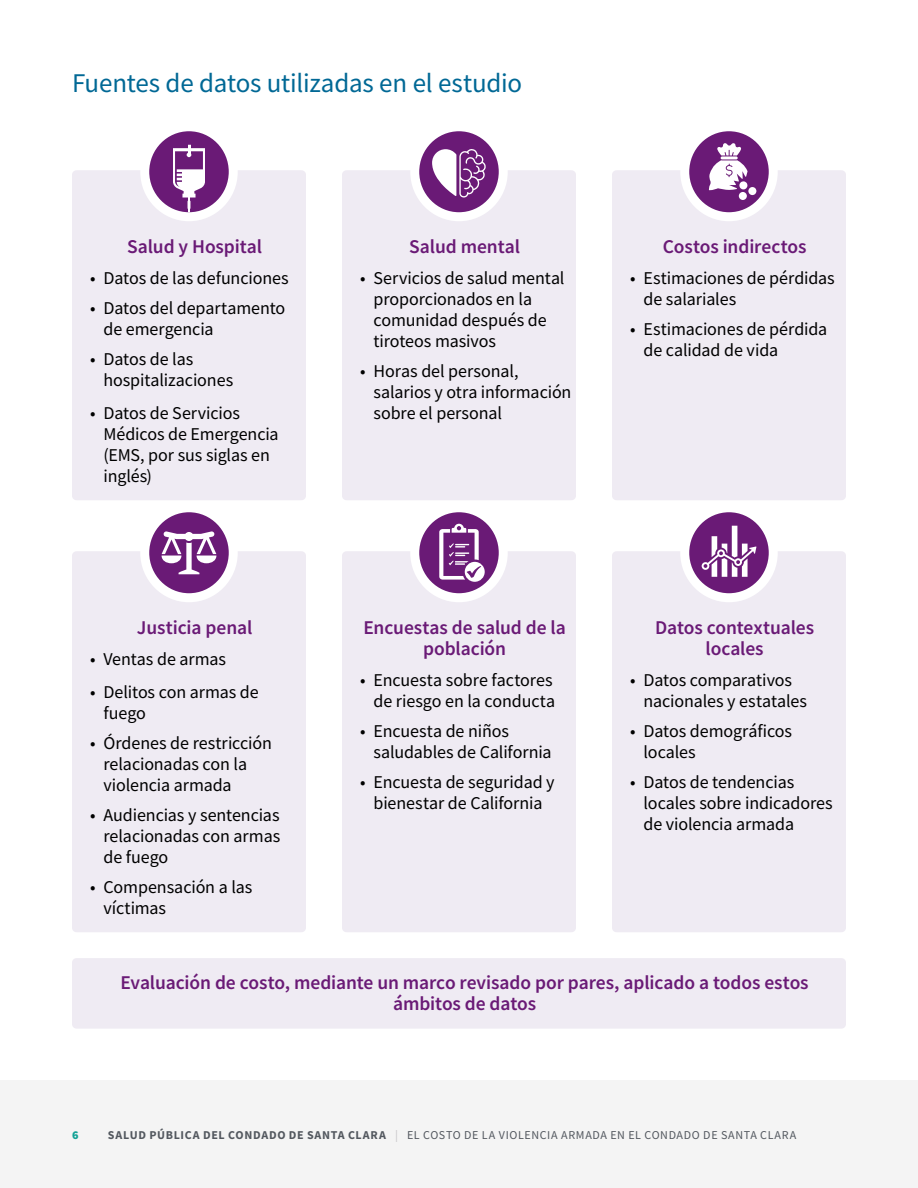
<style>
.page{position:relative;width:918px;height:1188px;background:#fff}
.page>*{position:absolute;margin:0;border:0;box-sizing:border-box;transform-origin:0 0}
.Heading_2{font:27px "Source Sans Pro";letter-spacing:-.01em;color:#016895}
.Boxed_and_Highlighted_Text_First{font:600 19.5px/21px "Source Sans Pro";letter-spacing:-.005em;color:#6a1a76;text-align:center}
.Boxed_and_Highlighted_Text_Middle{font:18px/21px "Source Sans Pro";letter-spacing:-.005em;color:#000}
.t1{font:12px "Source Sans Pro";letter-spacing:.055em;color:#53585f}
.t2{font:900 12px "Source Sans Pro";color:#12a296}
.s1{font-weight:700}
.s2{color:#c4c3c6}
</style>
<div class="page">
<div style="left:0;top:1080px;width:918px;height:108px;background:#f4f4f4"></div>
<div style="left:72px;top:170px;width:234px;height:69px;background:#efebf3;border-radius:4px"></div>
<div style="left:72px;top:222px;width:234px;height:49px;background:#efebf3;border-radius:4px"></div>
<div style="left:72px;top:254px;width:234px;height:48px;background:#efebf3;border-radius:4px"></div>
<div style="left:72px;top:284px;width:234px;height:69px;background:#efebf3;border-radius:4px"></div>
<div style="left:72px;top:335px;width:234px;height:69px;background:#efebf3;border-radius:4px"></div>
<div style="left:72px;top:389px;width:234px;height:111px;background:#efebf3;border-radius:4px"></div>
<div style="left:72px;top:551px;width:234px;height:69px;background:#efebf3;border-radius:4px"></div>
<div style="left:72px;top:603px;width:234px;height:49px;background:#efebf3;border-radius:4px"></div>
<div style="left:72px;top:635px;width:234px;height:48px;background:#efebf3;border-radius:4px"></div>
<div style="left:72px;top:668px;width:234px;height:69px;background:#efebf3;border-radius:4px"></div>
<div style="left:72px;top:719px;width:234px;height:90px;background:#efebf3;border-radius:4px"></div>
<div style="left:72px;top:791px;width:234px;height:90px;background:#efebf3;border-radius:4px"></div>
<div style="left:72px;top:863px;width:234px;height:69px;background:#efebf3;border-radius:4px"></div>
<svg style="left:145px;top:127px;width:88px;height:90px;background:#83408d"></svg>
<svg style="left:173px;top:145px;width:32px;height:66px;background:#aa7db1"></svg>
<div style="left:140px;top:122px;width:98px;height:99px;border:9px solid #fff;border-radius:50%"></div>
<svg style="left:145px;top:508px;width:88px;height:90px;background:#85448f"></svg>
<svg style="left:162px;top:531px;width:54px;height:43px"></svg>
<div style="left:140px;top:503px;width:98px;height:99px;border:9px solid #fff;border-radius:50%"></div>
<div style="left:342px;top:170px;width:234px;height:69px;background:#efebf3;border-radius:4px"></div>
<div style="left:342px;top:222px;width:234px;height:49px;background:#efebf3;border-radius:4px"></div>
<div style="left:342px;top:254px;width:234px;height:111px;background:#efebf3;border-radius:4px"></div>
<div style="left:342px;top:347px;width:234px;height:153px;background:#efebf3;border-radius:4px"></div>
<div style="left:342px;top:551px;width:234px;height:69px;background:#efebf3;border-radius:4px"></div>
<div style="left:342px;top:603px;width:234px;height:70px;background:#efebf3;border-radius:4px"></div>
<div style="left:342px;top:656px;width:234px;height:69px;background:#efebf3;border-radius:4px"></div>
<div style="left:342px;top:707px;width:234px;height:69px;background:#efebf3;border-radius:4px"></div>
<div style="left:342px;top:758px;width:234px;height:174px;background:#efebf3;border-radius:4px"></div>
<svg style="left:415px;top:127px;width:88px;height:90px;background:#884891"></svg>
<svg style="left:432px;top:149px;width:54px;height:49px"></svg>
<div style="left:410px;top:122px;width:98px;height:99px;border:9px solid #fff;border-radius:50%"></div>
<svg style="left:415px;top:508px;width:88px;height:90px;background:#884992"></svg>
<svg style="left:439px;top:524px;width:46px;height:58px;background:#9d68a5"></svg>
<div style="left:410px;top:503px;width:98px;height:99px;border:9px solid #fff;border-radius:50%"></div>
<div style="left:612px;top:170px;width:234px;height:69px;background:#efebf3;border-radius:4px"></div>
<div style="left:612px;top:222px;width:234px;height:49px;background:#efebf3;border-radius:4px"></div>
<div style="left:612px;top:254px;width:234px;height:69px;background:#efebf3;border-radius:4px"></div>
<div style="left:612px;top:305px;width:234px;height:195px;background:#efebf3;border-radius:4px"></div>
<div style="left:612px;top:551px;width:234px;height:69px;background:#efebf3;border-radius:4px"></div>
<div style="left:612px;top:603px;width:234px;height:70px;background:#efebf3;border-radius:4px"></div>
<div style="left:612px;top:656px;width:234px;height:69px;background:#efebf3;border-radius:4px"></div>
<div style="left:612px;top:707px;width:234px;height:69px;background:#efebf3;border-radius:4px"></div>
<div style="left:612px;top:758px;width:234px;height:174px;background:#efebf3;border-radius:4px"></div>
<svg style="left:685px;top:127px;width:88px;height:90px;background:#82408c"></svg>
<svg style="left:709px;top:143px;width:39px;height:47px"></svg>
<div style="left:748px;top:187px;width:8px;height:8px;background:#fff;border-radius:50%"></div>
<div style="left:739px;top:192px;width:8px;height:8px;background:#fff;border-radius:50%"></div>
<hr style="left:721px;top:156px;width:17px;height:3px;background:#fff">
<div style="left:680px;top:122px;width:98px;height:99px;border:9px solid #fff;border-radius:50%"></div>
<svg style="left:685px;top:508px;width:88px;height:90px;background:#894a93"></svg>
<svg style="left:702px;top:526px;width:54px;height:51px;background:#9a64a2"></svg>
<div style="left:680px;top:503px;width:98px;height:99px;border:9px solid #fff;border-radius:50%"></div>
<div style="left:72px;top:958px;width:774px;height:71px;background:#efebf3;border-radius:4px"></div>
<h2 class="Heading_2" style="left:72px;top:66px;width:452px">Fuentes de datos utilizadas en el estudio</h2>
<p class="Boxed_and_Highlighted_Text_First" style="left:127px;top:236px;width:136px">Salud y Hospital</p>
<p class="Boxed_and_Highlighted_Text_Middle" style="left:90px;top:268px;width:200px">• Datos de las defunciones</p>
<p class="Boxed_and_Highlighted_Text_Middle" style="left:104px;top:298px;width:183px;text-indent:-14px">• Datos del departamento de emergencia</p>
<p class="Boxed_and_Highlighted_Text_Middle" style="left:104px;top:349px;width:131px;text-indent:-14px">• Datos de las hospitalizaciones</p>
<p class="Boxed_and_Highlighted_Text_Middle" style="left:104px;top:403px;width:177px;text-indent:-14px">• Datos de Servicios<br>Médicos de Emergencia (EMS, por sus siglas en inglés)</p>
<p class="Boxed_and_Highlighted_Text_First" style="left:137px;top:617px;width:117px">Justicia penal</p>
<p class="Boxed_and_Highlighted_Text_Middle" style="left:90px;top:649px;width:138px">• Ventas de armas</p>
<p class="Boxed_and_Highlighted_Text_Middle" style="left:104px;top:682px;width:157px;text-indent:-14px">• Delitos con armas de fuego</p>
<p class="Boxed_and_Highlighted_Text_Middle" style="left:104px;top:733px;width:170px;text-indent:-14px">• Órdenes de restricción relacionadas con la violencia armada</p>
<p class="Boxed_and_Highlighted_Text_Middle" style="left:104px;top:805px;width:178px;text-align:justify;text-indent:-14px">• Audiencias y sentencias relacionadas con armas de fuego</p>
<p class="Boxed_and_Highlighted_Text_Middle" style="left:104px;top:877px;width:150px;text-indent:-14px">• Compensación a las víctimas</p>
<p class="Boxed_and_Highlighted_Text_First" style="left:409px;top:236px;width:112px">Salud mental</p>
<p class="Boxed_and_Highlighted_Text_Middle" style="left:374px;top:268px;width:193px;text-indent:-14px">• Servicios de salud mental proporcionados en la comunidad después de tiroteos masivos</p>
<p class="Boxed_and_Highlighted_Text_Middle" style="left:374px;top:361px;width:200px;text-indent:-14px">• Horas del personal, salarios y otra información sobre el personal</p>
<p class="Boxed_and_Highlighted_Text_First" style="left:363px;top:617px;width:204px">Encuestas de salud de la población</p>
<p class="Boxed_and_Highlighted_Text_Middle" style="left:360px;top:670px;width:197px;text-align:right">• Encuesta sobre factores de riesgo en la conducta</p>
<p class="Boxed_and_Highlighted_Text_Middle" style="left:374px;top:721px;width:180px;text-indent:-14px">• Encuesta de niños saludables de California</p>
<p class="Boxed_and_Highlighted_Text_Middle" style="left:360px;top:772px;width:196px;text-align:center">• Encuesta de seguridad y bienestar de California</p>
<p class="Boxed_and_Highlighted_Text_First" style="left:663px;top:236px;width:145px">Costos indirectos</p>
<p class="Boxed_and_Highlighted_Text_Middle" style="left:644px;top:268px;width:193px;text-indent:-14px">• Estimaciones de pérdidas de salariales</p>
<p class="Boxed_and_Highlighted_Text_Middle" style="left:644px;top:319px;width:185px;text-indent:-14px">• Estimaciones de pérdida de calidad de vida</p>
<p class="Boxed_and_Highlighted_Text_First" style="left:655px;top:617px;width:160px">Datos contextuales locales</p>
<p class="Boxed_and_Highlighted_Text_Middle" style="left:644px;top:670px;width:165px;text-indent:-14px">• Datos comparativos nacionales y estatales</p>
<p class="Boxed_and_Highlighted_Text_Middle" style="left:644px;top:721px;width:150px;text-indent:-14px">• Datos demográficos locales</p>
<p class="Boxed_and_Highlighted_Text_Middle" style="left:644px;top:772px;width:191px;text-indent:-14px">• Datos de tendencias locales sobre indicadores de violencia armada</p>
<p class="Boxed_and_Highlighted_Text_First" style="left:121px;top:972px;width:690px">Evaluación de costo, mediante un marco revisado por pares, aplicado a todos estos ámbitos de datos</p>
<p class="t2" style="left:72px;top:1126px;width:8px">6</p>
<p class="t1" style="left:108px;top:1127px;width:690px"><span class="s1">SALUD PÚBLICA DEL CONDADO DE SANTA CLARA</span> <span class="s2">|</span> EL COSTO DE LA VIOLENCIA ARMADA EN EL CONDADO DE SANTA CLARA</p>
</div>
